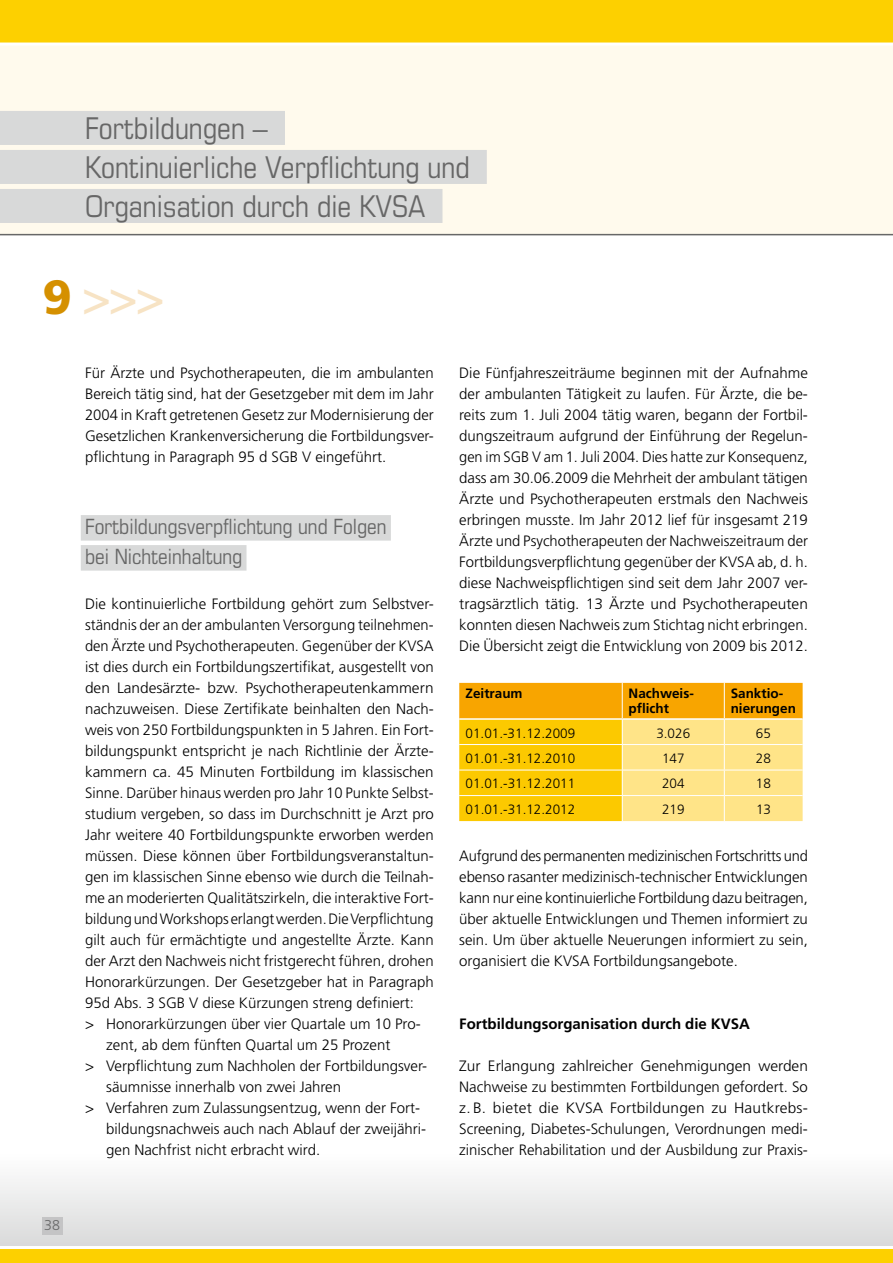
<style>
.page{position:relative;width:893px;height:1263px;background:#fff}
.page>*{position:absolute;margin:0;border:0;box-sizing:border-box;transform-origin:0 0}
.t1{font:48px "Frutiger";color:#f7e3c4}
.t2{font:condensed 30px/39px "Eurostile";color:#676767}
.t3{font:condensed 21px/30px "Eurostile";color:#676767}
.t4{font:300 15px/21px "Frutiger";color:#000;text-align:justify}
.t5{font:700 15px "Frutiger";color:#000}
.t6{font:300 14.25px "Frutiger";color:#676767}
.t7{font:300 13.5px "Frutiger";color:#000}
.t8{font:700 13.5px/15px "Frutiger";color:#000}
.s1{font-weight:900;color:#d59000}
</style>
<div class="page">
<div style="left:0;top:1246px;width:893px;height:17px;background:#fdd000"></div>
<hr style="left:0;top:1246px;width:893px;height:3px;background:#fff">
<div style="left:0;top:1152px;width:893px;height:94px;background:linear-gradient(to bottom,#fff,#dadada)"></div>
<div style="left:0;top:43px;width:893px;height:191px;background:#fffaed"></div>
<div style="left:0;top:0;width:893px;height:43px;background:#fdd000"></div>
<hr style="left:0;top:234px;width:893px;height:1px;background:#676767">
<div style="left:43px;top:1217px;width:20px;height:17px;background:#c4c4c5"></div>
<hr style="left:0;top:43px;width:893px;height:3px;background:#fff">
<div style="left:0;top:111px;width:285px;height:34px;background:#d8d9d9"></div>
<div style="left:0;top:150px;width:487px;height:34px;background:#d8d9d9"></div>
<div style="left:0;top:189px;width:442px;height:34px;background:#d8d9d9"></div>
<div style="left:81px;top:515px;width:310px;height:26px;background:#d8d9d9"></div>
<div style="left:81px;top:545px;width:165px;height:26px;background:#d8d9d9"></div>
<svg style="left:459px;top:683px;width:344px;height:138px;background:#fcca36"></svg>
<hr style="left:459px;top:744px;width:163px;height:1px;background:#fff">
<hr style="left:622px;top:744px;width:102px;height:1px;background:#fff">
<hr style="left:724px;top:744px;width:79px;height:1px;background:#fff">
<hr style="left:459px;top:770px;width:163px;height:1px;background:#fff">
<hr style="left:622px;top:770px;width:102px;height:1px;background:#fff">
<hr style="left:724px;top:770px;width:79px;height:1px;background:#fff">
<hr style="left:459px;top:795px;width:163px;height:1px;background:#fff">
<hr style="left:622px;top:795px;width:102px;height:1px;background:#fff">
<hr style="left:724px;top:795px;width:79px;height:1px;background:#fff">
<hr style="left:459px;top:718px;width:163px;height:2px;background:#fff">
<hr style="left:622px;top:718px;width:102px;height:2px;background:#fff">
<hr style="left:724px;top:718px;width:79px;height:2px;background:#fff">
<h2 class="t2" style="left:85px;top:108px;width:386px">Fortbildungen –<br>Kontinuierliche Verpflichtung und<br>Organisation durch die KVSA</h2>
<h1 class="t1" style="left:43px;top:269px;width:124px"><span class="s1">9</span> &gt;&gt;&gt;</h1>
<p class="t4" style="left:85px;top:362px;width:350px">Für Ärzte und Psychotherapeuten, die im ambulanten Bereich tätig sind, hat der Gesetzgeber mit dem im Jahr 2004 in Kraft getretenen Gesetz zur Modernisierung der Gesetzlichen Krankenversicherung die Fortbildungsver&shy;pflichtung in Paragraph 95 d SGB V eingeführt.</p>
<p class="t6" style="left:44px;top:1217px;width:17px">38</p>
<h3 class="t3" style="left:85px;top:511px;width:303px">Fortbildungsverpflichtung und Folgen bei Nichteinhaltung</h3>
<p class="t4" style="left:85px;top:593px;width:350px">Die kontinuierliche Fortbildung gehört zum Selbstver-</p>
<p class="t4" style="left:85px;top:614px;width:350px">ständnis der an der ambulanten Versorgung teilnehmen-</p>
<p class="t4" style="left:85px;top:635px;width:350px">den Ärzte und Psychotherapeuten. Gegenüber der KVSA</p>
<p class="t4" style="left:85px;top:656px;width:350px">ist dies durch ein Fortbildungszertifikat, ausgestellt von</p>
<p class="t4" style="left:85px;top:677px;width:350px">den Landesärzte- bzw. Psychotherapeutenkammern</p>
<p class="t4" style="left:85px;top:698px;width:350px">nachzuweisen. Diese Zertifikate beinhalten den Nach-</p>
<p class="t4" style="left:85px;top:719px;width:350px">weis von 250 Fortbildungspunkten in 5 Jahren. Ein Fort-</p>
<p class="t4" style="left:85px;top:740px;width:350px">bildungspunkt entspricht je nach Richtlinie der Ärzte-</p>
<p class="t4" style="left:85px;top:761px;width:350px">kammern ca. 45 Minuten Fortbildung im klassischen</p>
<p class="t4" style="left:85px;top:782px;width:350px">Sinne. Darüber hinaus werden pro Jahr 10 Punkte Selbst-</p>
<p class="t4" style="left:85px;top:803px;width:350px">studium vergeben, so dass im Durchschnitt je Arzt pro</p>
<p class="t4" style="left:85px;top:824px;width:350px">Jahr weitere 40 Fortbildungspunkte erworben werden</p>
<p class="t4" style="left:85px;top:845px;width:350px">müssen. Diese können über Fortbildungsveranstaltun-</p>
<p class="t4" style="left:85px;top:866px;width:350px">gen im klassischen Sinne ebenso wie durch die Teilnah-</p>
<p class="t4" style="left:85px;top:887px;width:350px">me an moderierten Qualitätszirkeln, die interaktive Fort-</p>
<p class="t4" style="left:85px;top:908px;width:350px">bildung und Workshops erlangt werden. Die Verpflichtung</p>
<p class="t4" style="left:85px;top:929px;width:350px">gilt auch für ermächtigte und angestellte Ärzte. Kann</p>
<p class="t4" style="left:85px;top:950px;width:350px">der Arzt den Nachweis nicht fristgerecht führen, drohen</p>
<p class="t4" style="left:85px;top:971px;width:350px">Honorarkürzungen. Der Gesetzgeber hat in Paragraph</p>
<p class="t4" style="left:85px;top:992px;width:330px">95d Abs. 3 SGB V diese Kürzungen streng definiert:</p>
<p class="t4" style="left:85px;top:1013px;width:337px">&gt; Honorarkürzungen über vier Quartale um 10 Pro-</p>
<p class="t4" style="left:106px;top:1034px;width:286px">zent, ab dem fünften Quartal um 25 Prozent</p>
<p class="t4" style="left:85px;top:1055px;width:344px">&gt; Verpflichtung zum Nachholen der Fortbildungsver-</p>
<p class="t4" style="left:106px;top:1076px;width:236px">säumnisse innerhalb von zwei Jahren</p>
<p class="t4" style="left:85px;top:1097px;width:336px">&gt; Verfahren zum Zulassungsentzug, wenn der Fort-</p>
<p class="t4" style="left:106px;top:1118px;width:321px">bildungsnachweis auch nach Ablauf der zweijähri-</p>
<p class="t4" style="left:106px;top:1139px;width:215px">gen Nachfrist nicht erbracht wird.</p>
<p class="t4" style="left:459px;top:362px;width:350px">Die Fünfjahreszeiträume beginnen mit der Aufnahme der ambulanten Tätigkeit zu laufen. Für Ärzte, die be&shy;reits zum 1. Juli 2004 tätig waren, begann der Fortbil&shy;dungszeitraum aufgrund der Einführung der Regelun&shy;gen im SGB V am 1. Juli 2004. Dies hatte zur Konsequenz, dass am 30.06.2009 die Mehrheit der ambulant tätigen Ärzte und Psychotherapeuten erstmals den Nachweis erbringen musste. Im Jahr 2012 lief für insgesamt 219<br>Ärzte und Psychotherapeuten der Nachweiszeitraum der Fortbildungsverpflichtung gegenüber der KVSA ab, d. h. diese Nachweispflichtigen sind seit dem Jahr 2007 ver&shy;tragsärztlich tätig. 13 Ärzte und Psychotherapeuten konnten diesen Nachweis zum Stichtag nicht erbringen.<br>Die Übersicht zeigt die Entwicklung von 2009 bis 2012.</p>
<p class="t8" style="left:466px;top:685px;width:59px">Zeitraum</p>
<p class="t8" style="left:629px;top:685px;width:67px">Nachweis&shy;pflicht</p>
<p class="t8" style="left:731px;top:685px;width:67px">Sanktio&shy;nierungen</p>
<p class="t7" style="left:466px;top:726px;width:111px">01.01.-31.12.2009</p>
<p class="t7" style="left:656px;top:726px;width:35px">3.026</p>
<p class="t7" style="left:756px;top:726px;width:17px">65</p>
<p class="t7" style="left:466px;top:750px;width:111px">01.01.-31.12.2010</p>
<p class="t7" style="left:662px;top:750px;width:24px">147</p>
<p class="t7" style="left:756px;top:750px;width:17px">28</p>
<p class="t7" style="left:466px;top:776px;width:111px">01.01.-31.12.2011</p>
<p class="t7" style="left:662px;top:776px;width:24px">204</p>
<p class="t7" style="left:756px;top:776px;width:17px">18</p>
<p class="t7" style="left:466px;top:801px;width:111px">01.01.-31.12.2012</p>
<p class="t7" style="left:662px;top:801px;width:24px">219</p>
<p class="t7" style="left:756px;top:801px;width:17px">13</p>
<p class="t4" style="left:459px;top:845px;width:350px">Aufgrund des permanenten medizinischen Fortschritts und ebenso rasanter medizinisch-technischer Entwicklungen kann nur eine kontinuierliche Fortbildung dazu beitragen, über aktuelle Entwicklungen und Themen informiert zu sein. Um über aktuelle Neuerungen informiert zu sein, organisiert die KVSA Fortbildungsangebote.</p>
<p class="t5" style="left:459px;top:1015px;width:292px">Fortbildungsorganisation durch die KVSA</p>
<p class="t4" style="left:459px;top:1055px;width:350px">Zur Erlangung zahlreicher Genehmigungen werden Nachweise zu bestimmten Fortbildungen gefordert. So z. B. bietet die KVSA Fortbildungen zu Hautkrebs-Screening, Diabetes-Schulungen, Verordnungen medi&shy;zinischer Rehabilitation und der Ausbildung zur Praxis-</p>
</div>
